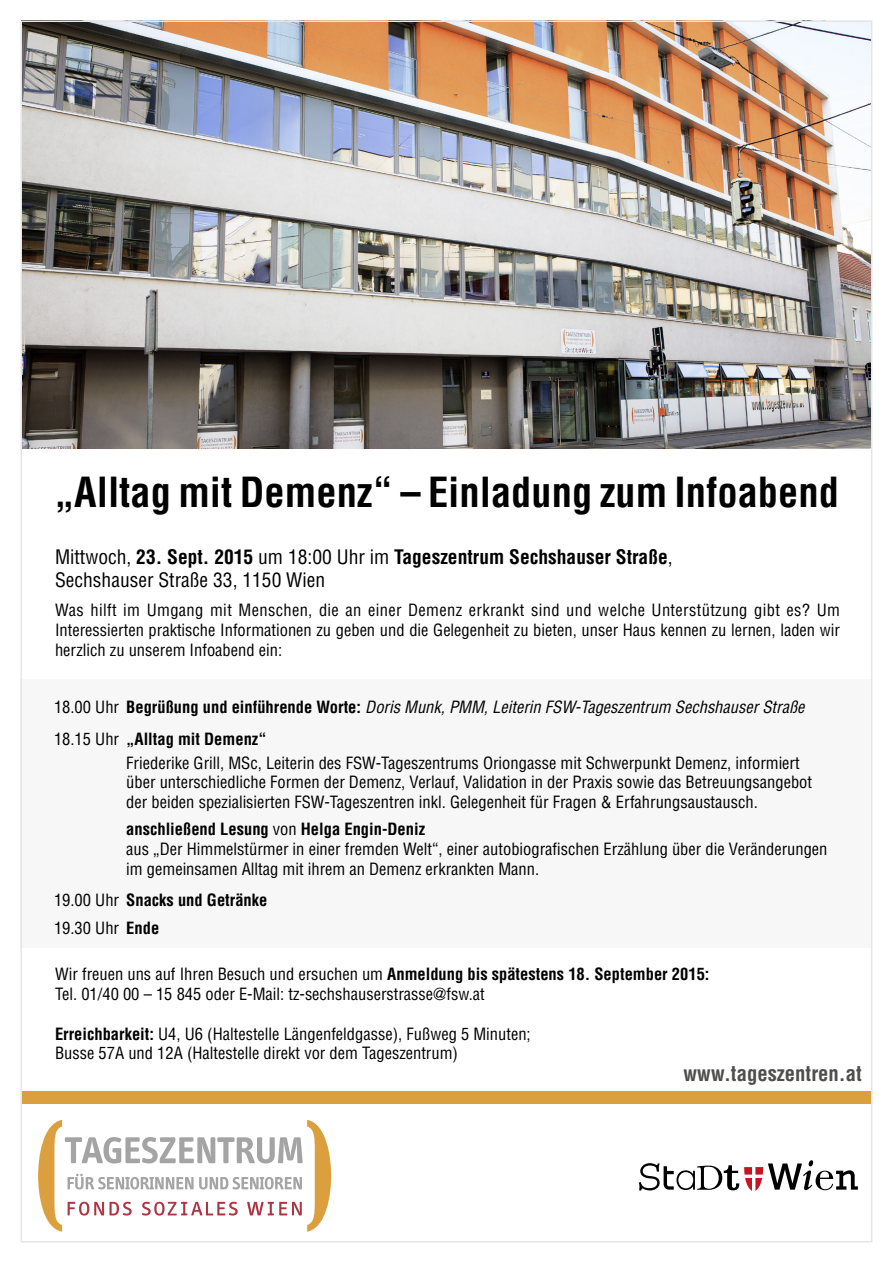
<style>
.page{position:relative;width:893px;height:1263px;background:#fff}
.page>*{position:absolute;margin:0;border:0;box-sizing:border-box;transform-origin:0 0}
.t1{font:700 condensed 40.5px "Helvetica LT Std";color:#000}
.t2{font:700 condensed 20.7px "Helvetica LT Std";color:#4e4e4d}
.t3{font:700 condensed 19.5px "Helvetica LT Std";color:#000}
.t4{font:condensed 19.5px "Helvetica LT Std";color:#000}
.p_FLIEßTEXT{font:condensed 16.5px/19.8px "Helvetica LT Std";color:#000;text-align:justify}
.p_FLIEßTEXT-2{font:italic condensed 16.5px "Helvetica LT Std";color:#000}
.Absatzformat_1{font:700 condensed 16.5px "Helvetica LT Std";color:#000}
.p_FLIEßTEXT-3{font:700 condensed 16.5px "Helvetica LT Std";color:#000}
.Absatzformat_1-2{font:condensed 16.5px "Helvetica LT Std";color:#000}
.s1{font-weight:400}
.s2{font-style:normal}
.s3{font-weight:700;font-style:normal}
.s4{font-weight:700}
</style>
<div class="page">
<img style="left:24px;top:24px;width:845px;height:425px">
<div style="left:21px;top:1091px;width:851px;height:12px;background:#dc9f3d"></div>
<div style="left:21px;top:679px;width:851px;height:269px;background:#f7f7f7"></div>
<svg style="left:639px;top:1160px;width:219px;height:31px"></svg>
<svg style="left:38px;top:1120px;width:293px;height:112px"></svg>
<p class="t1" style="left:54px;top:467px;width:786px">„Alltag mit Demenz“ – Einladung zum Infoabend</p>
<p class="t3" style="left:55px;top:545px;width:619px"><span class="s1">Mittwoch,</span> 23. Sept. 2015 <span class="s1">um 18:00 Uhr im</span> Tageszentrum Sechshauser Straße<span class="s1">,</span></p>
<p class="t4" style="left:55px;top:568px;width:272px">Sechshauser Straße 33, 1150 Wien</p>
<p class="p_FLIEßTEXT" style="left:55px;top:600px;width:786px">Was hilft im Umgang mit Menschen, die an einer Demenz erkrankt sind und welche Unterstützung gibt es? Um Interessierten praktische Informationen zu geben und die Gelegenheit zu bieten, unser Haus kennen zu lernen, laden wir herzlich zu unserem Infoabend ein:</p>
<p class="p_FLIEßTEXT-2" style="left:54px;top:697px;width:752px"><span class="s2">18.00 Uhr</span> <span class="s3">Begrüßung und einführende Worte:</span> Doris Munk, PMM, Leiterin FSW-Tageszentrum Sechshauser Straße</p>
<p class="Absatzformat_1" style="left:54px;top:728px;width:214px"><span class="s1">18.15 Uhr</span> „Alltag mit Demenz“</p>
<p class="p_FLIEßTEXT" style="left:126px;top:752px;width:675px">Friederike Grill, MSc, Leiterin des FSW-Tageszentrums Oriongasse mit Schwerpunkt Demenz, informiert</p>
<p class="p_FLIEßTEXT" style="left:126px;top:772px;width:687px">über unterschiedliche Formen der Demenz, Verlauf, Validation in der Praxis sowie das Betreuungsangebot</p>
<p class="p_FLIEßTEXT" style="left:126px;top:792px;width:633px">der beiden spezialisierten FSW-Tageszentren inkl. Gelegenheit für Fragen &amp; Erfahrungsaustausch.</p>
<p class="p_FLIEßTEXT-3" style="left:126px;top:819px;width:300px">anschließend Lesung <span class="s1">von</span> Helga Engin-Deniz</p>
<p class="p_FLIEßTEXT" style="left:126px;top:839px;width:703px">aus „Der Himmelstürmer in einer fremden Welt“, einer autobiografischen Erzählung über die Veränderungen im gemeinsamen Alltag mit ihrem an Demenz erkrankten Mann.</p>
<p class="Absatzformat_1" style="left:54px;top:890px;width:215px"><span class="s1">19.00 Uhr</span> Snacks und Getränke</p>
<p class="Absatzformat_1-2" style="left:54px;top:918px;width:107px">19.30 Uhr <span class="s4">Ende</span></p>
<p class="p_FLIEßTEXT" style="left:55px;top:964px;width:656px">Wir freuen uns auf Ihren Besuch und ersuchen um <span class="s4">Anmeldung bis spätestens 18. September 2015:</span></p>
<p class="p_FLIEßTEXT" style="left:55px;top:984px;width:431px">Tel. 01/40 00 – 15 845 oder E-Mail: tz-sechshauserstrasse@fsw.at</p>
<p class="p_FLIEßTEXT" style="left:55px;top:1023px;width:477px"><span class="s4">Erreichbarkeit:</span> U4, U6 (Haltestelle Längenfeldgasse), Fußweg 5 Minuten;</p>
<p class="p_FLIEßTEXT" style="left:55px;top:1043px;width:404px">Busse 57A und 12A (Haltestelle direkt vor dem Tageszentrum)</p>
<p class="t2" style="left:683px;top:1061px;width:180px">www.tageszentren.at</p>
</div>
